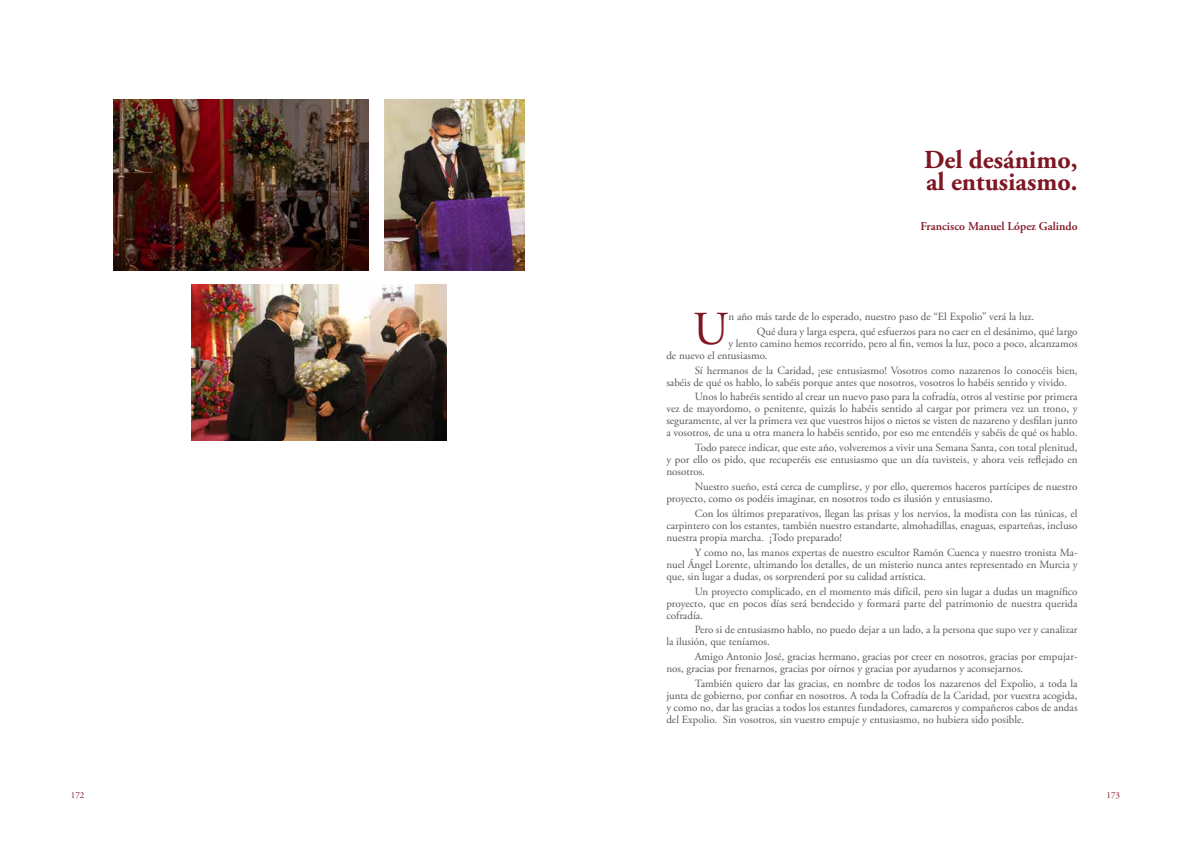
<style>
.page{position:relative;width:1191px;height:842px;background:#fff}
.page>*{position:absolute;margin:0;border:0;box-sizing:border-box;transform-origin:0 0}
.t1{font:47.2px "Adobe Garamond Pro";color:#801623}
.t2{font:700 26px/22px "Adobe Garamond Pro";color:#801623}
.t3{font:600 12px "Adobe Garamond Pro";color:#801623}
.t4{font:11px/12px "Adobe Garamond Pro";color:#575756}
.t5{font:9px "Adobe Garamond Pro";color:#801623}
</style>
<div class="page">
<img style="left:113px;top:99px;width:256px;height:172px">
<img style="left:191px;top:285px;width:255px;height:155px">
<img style="left:384px;top:99px;width:140px;height:172px">
<h2 class="t2" style="left:924px;top:149px;width:155px">Del desánimo, al entusiasmo.</h2>
<p class="t3" style="left:920px;top:219px;width:158px">Francisco Manuel López Galindo</p>
<h1 class="t1" style="left:693px;top:301px;width:37px">U</h1>
<p class="t4" style="left:757px;top:309px;width:322px;line-height:14.8px;text-indent:-28px">n año más tarde de lo esperado, nuestro paso de “El Expolio” verá la luz.<br>Qué dura y larga espera, qué esfuerzos para no caer en el desánimo, qué largo</p>
<p class="t4" style="left:666px;top:338px;width:413px;text-indent:62px">y lento camino hemos recorrido, pero al fin, vemos la luz, poco a poco, alcanzamos de nuevo el entusiasmo.</p>
<p class="t4" style="left:666px;top:364px;width:413px;text-indent:28px">Sí hermanos de la Caridad, ¡ese entusiasmo! Vosotros como nazarenos lo conocéis bien, sabéis de qué os hablo, lo sabéis porque antes que nosotros, vosotros lo habéis sentido y vivido.</p>
<p class="t4" style="left:666px;top:391px;width:413px;text-align:justify;text-indent:28px">Unos lo habréis sentido al crear un nuevo paso para la cofradía, otros al vestirse por primera vez de mayordomo, o penitente, quizás lo habéis sentido al cargar por primera vez un trono, y seguramente, al ver la primera vez que vuestros hijos o nietos se visten de nazareno y desfilan junto a vosotros, de una u otra manera lo habéis sentido, por eso me entendéis y sabéis de qué os hablo.</p>
<p class="t4" style="left:666px;top:442px;width:413px;text-align:justify;text-indent:28px">Todo parece indicar, que este año, volveremos a vivir una Semana Santa, con total plenitud, y por ello os pido, que recuperéis ese entusiasmo que un día tuvisteis, y ahora veis reflejado en nosotros.</p>
<p class="t4" style="left:666px;top:481px;width:413px;text-indent:28px">Nuestro sueño, está cerca de cumplirse, y por ello, queremos haceros partícipes de nuestro proyecto, como os podéis imaginar, en nosotros todo es ilusión y entusiasmo.</p>
<p class="t4" style="left:666px;top:508px;width:413px;text-align:justify;text-indent:28px">Con los últimos preparativos, llegan las prisas y los nervios, la modista con las túnicas, el carpintero con los estantes, también nuestro estandarte, almohadillas, enaguas, esparteñas, incluso nuestra propia marcha. ¡Todo preparado!</p>
<p class="t4" style="left:666px;top:547px;width:413px;text-align:justify;text-indent:28px">Y como no, las manos expertas de nuestro escultor Ramón Cuenca y nuestro tronista Ma&shy;nuel Ángel Lorente, ultimando los detalles, de un misterio nunca antes representado en Murcia y que, sin lugar a dudas, os sorprenderá por su calidad artística.</p>
<p class="t4" style="left:666px;top:585px;width:413px;text-align:justify;text-indent:28px">Un proyecto complicado, en el momento más difícil, pero sin lugar a dudas un magnífico proyecto, que en pocos días será bendecido y formará parte del patrimonio de nuestra querida cofradía.</p>
<p class="t4" style="left:666px;top:624px;width:413px;text-indent:28px">Pero si de entusiasmo hablo, no puedo dejar a un lado, a la persona que supo ver y canalizar la ilusión, que teníamos.</p>
<p class="t4" style="left:666px;top:651px;width:413px;text-indent:28px">Amigo Antonio José, gracias hermano, gracias por creer en nosotros, gracias por empujar&shy;nos, gracias por frenarnos, gracias por oírnos y gracias por ayudarnos y aconsejarnos.</p>
<p class="t4" style="left:666px;top:678px;width:413px;text-align:justify;text-indent:28px">También quiero dar las gracias, en nombre de todos los nazarenos del Expolio, a toda la junta de gobierno, por confiar en nosotros. A toda la Cofradía de la Caridad, por vuestra acogida, y como no, dar las gracias a todos los estantes fundadores, camareros y compañeros cabos de andas del Expolio. Sin vosotros, sin vuestro empuje y entusiasmo, no hubiera sido posible.</p>
<p class="t5" style="left:71px;top:789px;width:15px">172</p>
<p class="t5" style="left:1106px;top:789px;width:15px">173</p>
</div>
